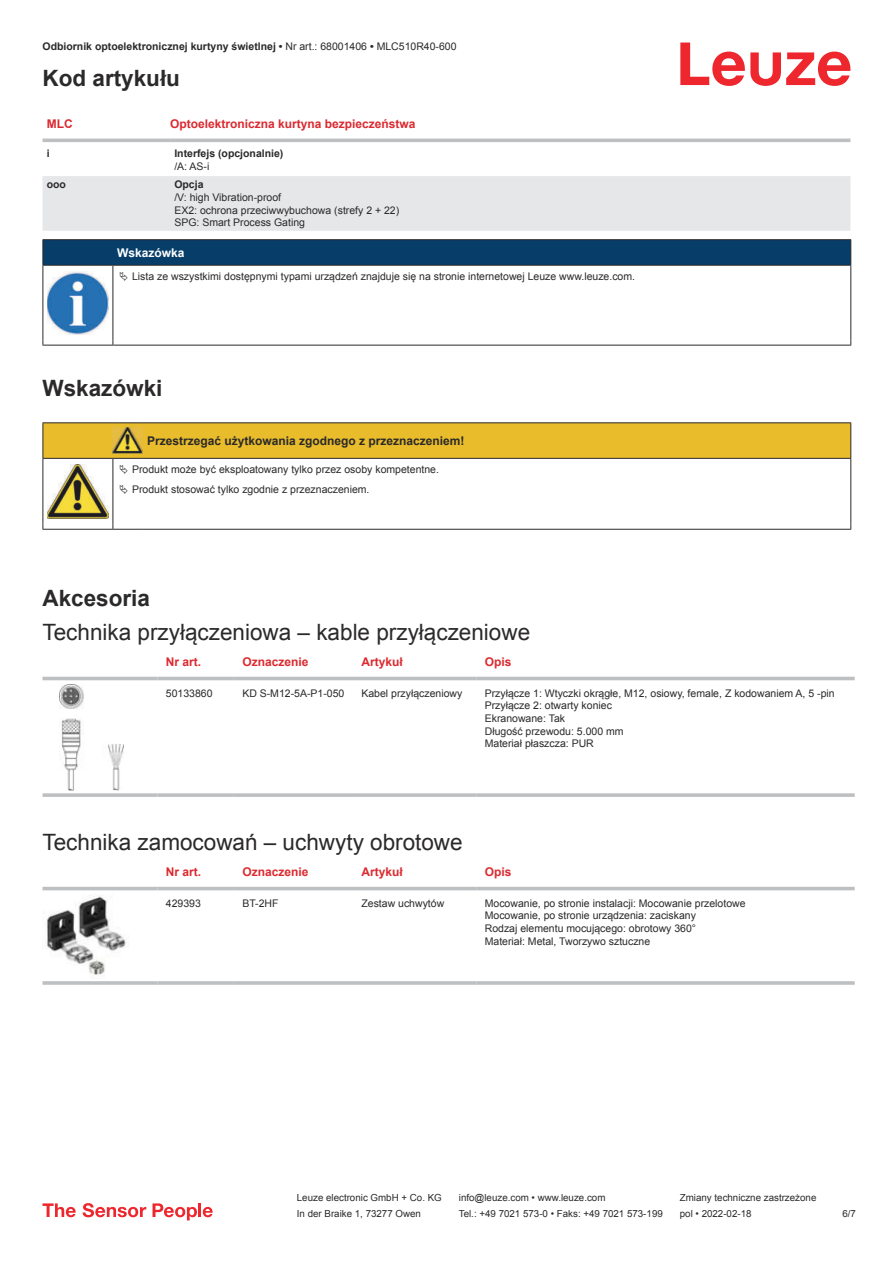
<style>
.page{position:relative;width:893px;height:1263px;background:#fff}
.page>*{position:absolute;margin:0;border:0;box-sizing:border-box;transform-origin:0 0}
.t1{font:22.5px "Arial";color:#2b292a}
.t2{font:700 22.5px "Arial";color:#2b292a}
.t3{font:700 12px "Arial";color:#db2a30}
.t4{font:700 12px "Arial";color:#2b292a}
.t5{font:700 12px "Arial";color:#fff}
.t6{font:10.5px/12.6px "Arial";color:#2b292a}
.t7{font:700 10.5px "Arial";color:#2b292a}
.t8{font:9.75px "Arial";color:#2b292a}
.s1{font-weight:400}
</style>
<div class="page">
<svg style="left:680px;top:43px;width:170px;height:43px"></svg>
<svg style="left:43px;top:138px;width:807px;height:1px"></svg>
<div style="left:43px;top:176px;width:807px;height:55px;background:#e6e7e9"></div>
<hr style="left:43px;top:139px;width:127px;height:3px;background:#bdbfc1">
<hr style="left:170px;top:139px;width:680px;height:3px;background:#bdbfc1">
<div style="left:43px;top:676px;width:812px;height:5px;background:#eceded"></div>
<hr style="left:43px;top:677px;width:114px;height:3px;background:#bdbfc1">
<hr style="left:157px;top:677px;width:77px;height:3px;background:#bdbfc1">
<hr style="left:234px;top:677px;width:119px;height:3px;background:#bdbfc1">
<hr style="left:353px;top:677px;width:123px;height:3px;background:#bdbfc1">
<hr style="left:476px;top:677px;width:379px;height:3px;background:#bdbfc1">
<svg style="left:43px;top:793px;width:114px;height:4px"></svg>
<svg style="left:157px;top:793px;width:77px;height:4px"></svg>
<svg style="left:234px;top:793px;width:119px;height:4px"></svg>
<svg style="left:353px;top:793px;width:123px;height:4px"></svg>
<svg style="left:476px;top:793px;width:379px;height:4px;background:#c3c5c7"></svg>
<img style="left:59px;top:684px;width:65px;height:107px">
<svg style="left:43px;top:886px;width:812px;height:5px;fill:#efefef"></svg>
<hr style="left:43px;top:887px;width:114px;height:3px;background:#bdbfc1">
<hr style="left:157px;top:887px;width:77px;height:3px;background:#bdbfc1">
<hr style="left:234px;top:887px;width:119px;height:3px;background:#bdbfc1">
<hr style="left:353px;top:887px;width:123px;height:3px;background:#bdbfc1">
<hr style="left:476px;top:887px;width:379px;height:3px;background:#bdbfc1">
<hr style="left:43px;top:981px;width:114px;height:4px;background:#c3c5c7">
<svg style="left:157px;top:981px;width:77px;height:4px"></svg>
<hr style="left:234px;top:981px;width:119px;height:4px;background:#c4c6c7">
<hr style="left:353px;top:981px;width:123px;height:4px;background:#c3c5c7">
<svg style="left:476px;top:981px;width:379px;height:4px;background:#c3c5c7"></svg>
<img style="left:43px;top:895px;width:84px;height:84px">
<svg style="left:43px;top:1203px;width:33px;height:14px"></svg>
<svg style="left:83px;top:1203px;width:63px;height:14px"></svg>
<svg style="left:153px;top:1203px;width:44px;height:17px"></svg>
<hr style="left:198px;top:1203px;width:3px;height:14px;background:#ed272d">
<svg style="left:203px;top:1207px;width:10px;height:10px"></svg>
<svg style="left:44px;top:266px;width:806px;height:79px"></svg>
<hr style="left:43px;top:239px;width:70px;height:1px;background:#2b292a">
<hr style="left:43px;top:265px;width:70px;height:1px;background:#2b292a">
<hr style="left:113px;top:239px;width:738px;height:1px;background:#2b292a">
<svg style="left:43px;top:240px;width:808px;height:25px;background:#063c67"></svg>
<hr style="left:113px;top:265px;width:738px;height:1px;background:#2b292a">
<hr style="left:43px;top:266px;width:1px;height:75px;background:#2b292a">
<hr style="left:113px;top:266px;width:1px;height:75px;background:#2b292a">
<hr style="left:850px;top:266px;width:1px;height:75px;background:#2b292a">
<hr style="left:43px;top:345px;width:70px;height:1px;background:#2b292a">
<hr style="left:113px;top:345px;width:738px;height:1px;background:#2b292a">
<img style="left:47px;top:272px;width:61px;height:62px">
<div style="left:115px;top:266px;width:734px;height:20px;background:#fff"></div>
<svg style="left:44px;top:500px;width:806px;height:29px"></svg>
<hr style="left:43px;top:422px;width:70px;height:1px;background:#2b292a">
<hr style="left:113px;top:422px;width:30px;height:1px;background:#2b292a">
<hr style="left:143px;top:422px;width:708px;height:1px;background:#2b292a">
<hr style="left:43px;top:459px;width:1px;height:66px;background:#2b292a">
<hr style="left:113px;top:459px;width:1px;height:66px;background:#2b292a">
<hr style="left:850px;top:459px;width:1px;height:66px;background:#2b292a">
<hr style="left:43px;top:529px;width:70px;height:1px;background:#2b292a">
<hr style="left:113px;top:529px;width:30px;height:1px;background:#2b292a">
<hr style="left:143px;top:529px;width:708px;height:1px;background:#2b292a">
<img style="left:47px;top:500px;width:61px;height:18px">
<svg style="left:43px;top:423px;width:808px;height:77px"></svg>
<p class="t7" style="left:43px;top:39px;width:416px">Odbiornik optoelektronicznej kurtyny świetlnej • <span class="s1">Nr art.: 68001406</span> • <span class="s1">MLC510R40-600</span></p>
<h1 class="t2" style="left:43px;top:63px;width:139px">Kod artykułu</h1>
<p class="t3" style="left:47px;top:119px;width:27px">MLC</p>
<p class="t3" style="left:170px;top:115px;width:247px">Optoelektroniczna kurtyna bezpieczeństwa</p>
<p class="t7" style="left:47px;top:149px;width:4px">i</p>
<p class="t7" style="left:174px;top:146px;width:111px">Interfejs (opcjonalnie)</p>
<p class="t6" style="left:174px;top:161px;width:37px">/A: AS-i</p>
<p class="t7" style="left:47px;top:181px;width:21px">ooo</p>
<p class="t7" style="left:174px;top:181px;width:31px">Opcja</p>
<p class="t6" style="left:174px;top:191px;width:226px">/V: high Vibration-proof<br>EX2: ochrona przeciwwybuchowa (strefy 2 + 22)<br>SPG: Smart Process Gating</p>
<p class="t5" style="left:117px;top:244px;width:69px">Wskazówka</p>
<p class="t6" style="left:132px;top:270px;width:505px">Lista ze wszystkimi dostępnymi typami urządzeń znajduje się na stronie internetowej Leuze www.leuze.com.</p>
<h1 class="t2" style="left:43px;top:373px;width:122px">Wskazówki</h1>
<p class="t4" style="left:147px;top:432px;width:319px">Przestrzegać użytkowania zgodnego z przeznaczeniem!</p>
<p class="t6" style="left:132px;top:459px;width:308px;line-height:20.2px">Produkt może być eksploatowany tylko przez osoby kompetentne.<br>Produkt stosować tylko zgodnie z przeznaczeniem.</p>
<h1 class="t2" style="left:43px;top:590px;width:109px">Akcesoria</h1>
<h1 class="t1" style="left:43px;top:616px;width:489px">Technika przyłączeniowa – kable przyłączeniowe</h1>
<p class="t3" style="left:166px;top:653px;width:37px">Nr art.</p>
<p class="t3" style="left:242px;top:657px;width:68px">Oznaczenie</p>
<p class="t3" style="left:361px;top:653px;width:43px">Artykuł</p>
<p class="t3" style="left:485px;top:657px;width:28px">Opis</p>
<p class="t6" style="left:166px;top:687px;width:48px">50133860</p>
<p class="t6" style="left:242px;top:687px;width:104px">KD S-M12-5A-P1- 050</p>
<p class="t6" style="left:361px;top:687px;width:102px">Kabel przyłączeniowy</p>
<p class="t6" style="left:485px;top:687px;width:351px">Przyłącze 1: Wtyczki okrągłe, M12, osiowy, female, Z kodowaniem A, 5 -pin Przyłącze 2: otwarty koniec<br>Ekranowane: Tak<br>Długość przewodu: 5.000 mm<br>Materiał płaszcza: PUR</p>
<h1 class="t1" style="left:43px;top:826px;width:422px">Technika zamocowań – uchwyty obrotowe</h1>
<p class="t3" style="left:166px;top:863px;width:37px">Nr art.</p>
<p class="t3" style="left:242px;top:867px;width:68px">Oznaczenie</p>
<p class="t3" style="left:361px;top:863px;width:43px">Artykuł</p>
<p class="t3" style="left:485px;top:867px;width:28px">Opis</p>
<p class="t6" style="left:166px;top:897px;width:37px">429393</p>
<p class="t6" style="left:242px;top:897px;width:38px">BT-2HF</p>
<p class="t6" style="left:361px;top:898px;width:84px">Zestaw uchwytów</p>
<p class="t6" style="left:485px;top:897px;width:262px">Mocowanie, po stronie instalacji: Mocowanie przelotowe Mocowanie, po stronie urządzenia: zaciskany<br>Rodzaj elementu mocującego: obrotowy 360°<br>Materiał: Metal, Tworzywo sztuczne</p>
<p class="t8" style="left:297px;top:1191px;width:146px">Leuze electronic GmbH + Co. KG</p>
<p class="t8" style="left:459px;top:1191px;width:148px">info@leuze.com • www.leuze.com</p>
<p class="t8" style="left:680px;top:1191px;width:138px">Zmiany techniczne zastrzeżone</p>
<p class="t8" style="left:297px;top:1207px;width:126px">In der Braike 1, 73277 Owen</p>
<p class="t8" style="left:459px;top:1207px;width:205px">Tel.: +49 7021 573-0 • Faks: +49 7021 573-199</p>
<p class="t8" style="left:680px;top:1207px;width:73px">pol • 2022-02-18</p>
<p class="t8" style="left:842px;top:1210px;width:15px">6 /7</p>
</div>
